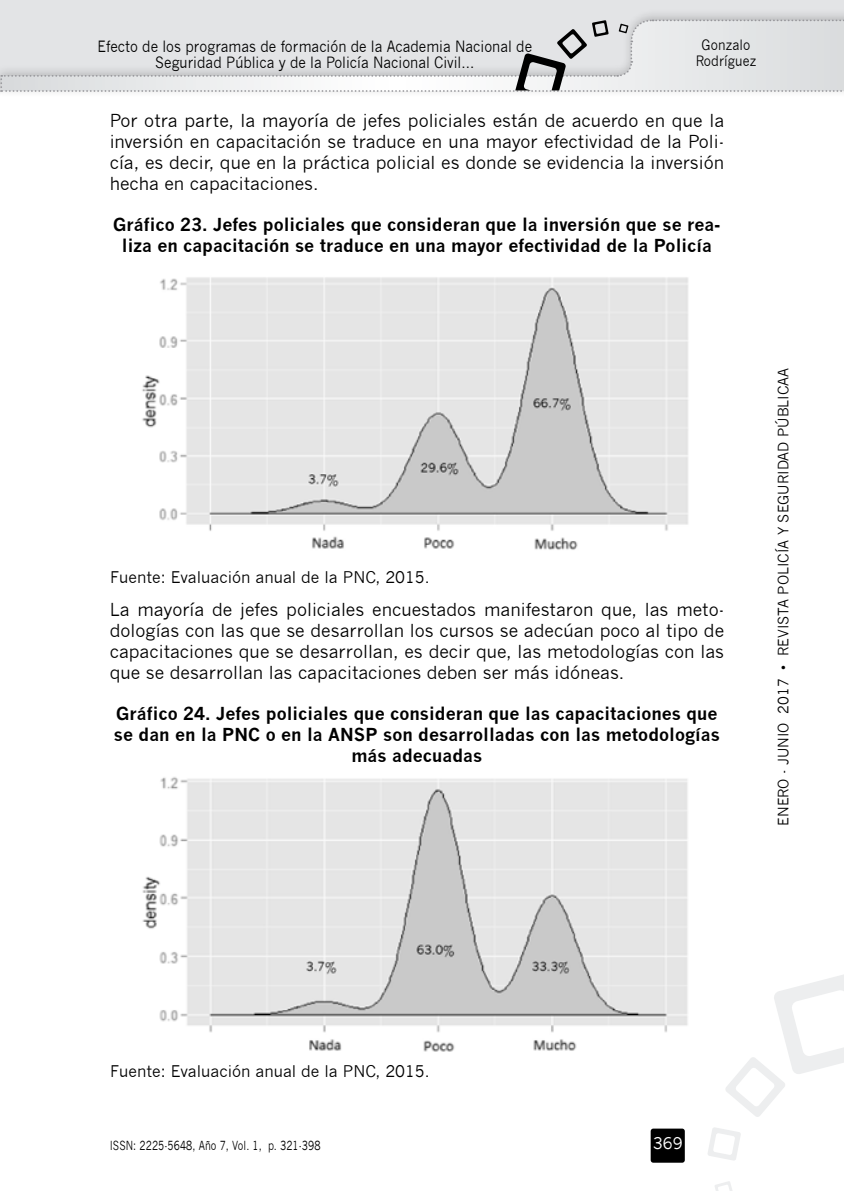
<style>
.page{position:relative;width:844px;height:1191px;background:#fff}
.page>*{position:absolute;margin:0;border:0;box-sizing:border-box;transform-origin:0 0}
.t1{font:17.5px/21px "News Gothic";color:#000;text-align:justify}
.t2{font:700 17.5px/21px "News Gothic";color:#000;text-align:center}
.t3{font:15.75px "News Gothic";color:#000}
.t4{font:15.75px "News Gothic";color:#fff}
.t5{font:15.22px/15.8px "News Gothic";color:#000;text-align:center;scale:.9 1}
.t6{font:14px "News Gothic";color:#000}
.t7{font:14px/15.8px "News Gothic";color:#000;text-align:center;scale:.9 1}
.t8{font:12.25px "News Gothic";letter-spacing:.01em;color:#000;scale:.8 1}
</style>
<div class="page">
<div style="left:0;top:0;width:843px;height:90px;background:#e3e4e6"></div>
<div style="left:0;top:8px;width:843px;height:90px;background:#000;opacity:.2"></div>
<svg style="left:0;top:19px;width:844px;height:73px"></svg>
<svg style="left:708px;top:1127px;width:32px;height:33px"></svg>
<svg style="left:715px;top:1181px;width:17px;height:10px"></svg>
<svg style="left:725px;top:975px;width:118px;height:142px"></svg>
<div style="left:650px;top:1128px;width:34px;height:34px;background:#000;border-radius:3px"></div>
<img style="left:142px;top:277px;width:547px;height:273px">
<img style="left:142px;top:777px;width:546px;height:275px">
<p class="t5" style="left:97px;top:39px;width:484px">Efecto de los programas de formación de la Academia Nacional de<br>Seguridad Pública y de la Policía Nacional Civil...</p>
<p class="t7" style="left:695px;top:37px;width:69px">Gonzalo<br>Rodríguez</p>
<p class="t1" style="left:110px;top:110px;width:616px">Por otra parte, la mayoría de jefes policiales están de acuerdo en que la inversión en capacitación se traduce en una mayor efectividad de la Poli&shy;cía, es decir, que en la práctica policial es donde se evidencia la inversión hecha en capacitaciones.</p>
<p class="t2" style="left:113px;top:213px;width:608px">Gráfico 23. Jefes policiales que consideran que la inversión que se rea&shy;liza en capacitación se traduce en una mayor efectividad de la Policía</p>
<p class="t3" style="left:110px;top:567px;width:321px">Fuente: Evaluación anual de la PNC, 2015.</p>
<p class="t1" style="left:110px;top:599px;width:616px">La mayoría de jefes policiales encuestados manifestaron que, las meto&shy;dologías con las que se desarrollan los cursos se adecúan poco al tipo de capacitaciones que se desarrollan, es decir que, las metodologías con las que se desarrollan las capacitaciones deben ser más idóneas.</p>
<p class="t2" style="left:114px;top:702px;width:607px">Gráfico 24. Jefes policiales que consideran que las capacitaciones que se dan en la PNC o en la ANSP son desarrolladas con las metodologías más adecuadas</p>
<p class="t6" style="left:775px;top:825px;width:459px;rotate:-90deg">ENERO - JUNIO 2017 • REVISTA POLICÍA Y SEGURIDAD PÚBLICAA</p>
<p class="t3" style="left:110px;top:1062px;width:321px">Fuente: Evaluación anual de la PNC, 2015.</p>
<p class="t8" style="left:110px;top:1138px;width:265px">ISSN: 2225-5648, Año 7, Vol. 1, p. 321-398</p>
<p class="t4" style="left:652px;top:1134px;width:31px">369</p>
</div>
